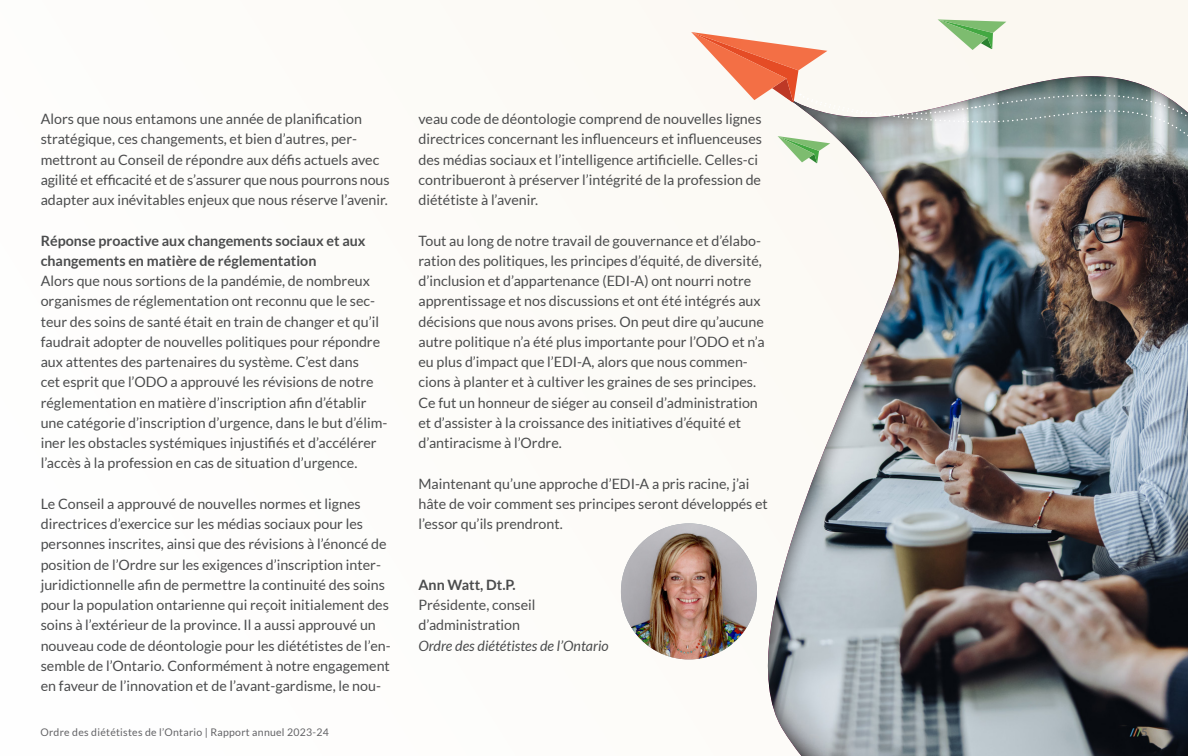
<style>
.page{position:relative;width:1188px;height:756px;background:#fdfcfa}
.page>*{position:absolute;margin:0;border:0;box-sizing:border-box;transform-origin:0 0}
.t1{font:14.25px/20.2px "Lato";color:#4b4c4d}
.t2{font:700 14.25px/20.2px "Lato";color:#4b4c4d}
.t3{font:italic 14.25px "Lato";color:#4b4c4d}
.t4{font:10.5px "Lato";letter-spacing:.025em;color:#636366}
.t5{font:700 10.5px "Lato";color:#4dade1}
.s1{color:#e47a49}
.s2{color:#77b968}
.s3{color:#636366}
</style>
<div class="page">
<img style="left:621px;top:523px;width:136px;height:136px;border-radius:68px">
<div style="left:767px;top:74px;width:421px;height:682px;background:#231f20;opacity:.85"></div>
<svg style="left:691px;top:19px;width:497px;height:144px"></svg>
<p class="t1" style="left:41px;top:109px;width:350px">Alors que nous entamons une année de planification stratégique, ces changements, et bien d’autres, per&shy;mettront au Conseil de répondre aux défis actuels avec agilité et efficacité et de s’assurer que nous pourrons nous adapter aux inévitables enjeux que nous réserve l’avenir.</p>
<p class="t2" style="left:41px;top:230px;width:326px">Réponse proactive aux changements sociaux et aux changements en matière de réglementation</p>
<p class="t1" style="left:41px;top:271px;width:348px">Alors que nous sortions de la pandémie, de nombreux organismes de réglementation ont reconnu que le sec&shy;teur des soins de santé était en train de changer et qu’il faudrait adopter de nouvelles politiques pour répondre aux attentes des partenaires du système. C’est dans<br>cet esprit que l’ODO a approuvé les révisions de notre réglementation en matière d’inscription afin d’établir une catégorie d’inscription d’urgence, dans le but d’élim&shy;iner les obstacles systémiques injustifiés et d’accélérer l’accès à la profession en cas de situation d’urgence.</p>
<p class="t1" style="left:41px;top:494px;width:351px">Le Conseil a approuvé de nouvelles normes et lignes directrices d’exercice sur les médias sociaux pour les personnes inscrites, ainsi que des révisions à l’énoncé de position de l’Ordre sur les exigences d’inscription inter&shy;juridictionnelle afin de permettre la continuité des soins pour la population ontarienne qui reçoit initialement des soins à l’extérieur de la province. Il a aussi approuvé un nouveau code de déontologie pour les diététistes de l’en&shy;semble de l’Ontario. Conformément à notre engagement en faveur de l’innovation et de l’avant-gardisme, le nou-</p>
<p class="t4" style="left:40px;top:726px;width:290px">Ordre des diététistes de l’Ontario | Rapport annuel 2023-24</p>
<p class="t5" style="left:1130px;top:726px;width:19px">/<span class="s1">/</span><span class="s2">/</span><span class="s3">5</span></p>
<p class="t1" style="left:418px;top:109px;width:345px">veau code de déontologie comprend de nouvelles lignes directrices concernant les influenceurs et influenceuses des médias sociaux et l’intelligence artificielle. Celles-ci contribueront à préserver l’intégrité de la profession de diététiste à l’avenir.</p>
<p class="t1" style="left:418px;top:230px;width:348px">Tout au long de notre travail de gouvernance et d’élabo&shy;ration des politiques, les principes d’équité, de diversité, d’inclusion et d’appartenance (EDI-A) ont nourri notre apprentissage et nos discussions et ont été intégrés aux décisions que nous avons prises. On peut dire qu’aucune autre politique n’a été plus importante pour l’ODO et n’a eu plus d’impact que l’EDI-A, alors que nous commen&shy;cions à planter et à cultiver les graines de ses principes.<br>Ce fut un honneur de siéger au conseil d’administration et d’assister à la croissance des initiatives d’équité et d’antiracisme à l’Ordre.</p>
<p class="t1" style="left:418px;top:473px;width:351px">Maintenant qu’une approche d’EDI-A a pris racine, j’ai hâte de voir comment ses principes seront développés et l’essor qu’ils prendront.</p>
<p class="t2" style="left:418px;top:574px;width:99px">Ann Watt, Dt.P.</p>
<p class="t1" style="left:418px;top:595px;width:119px">Présidente, conseil d’administration</p>
<p class="t3" style="left:418px;top:638px;width:192px">Ordre des diététistes de l’Ontario</p>
</div>
